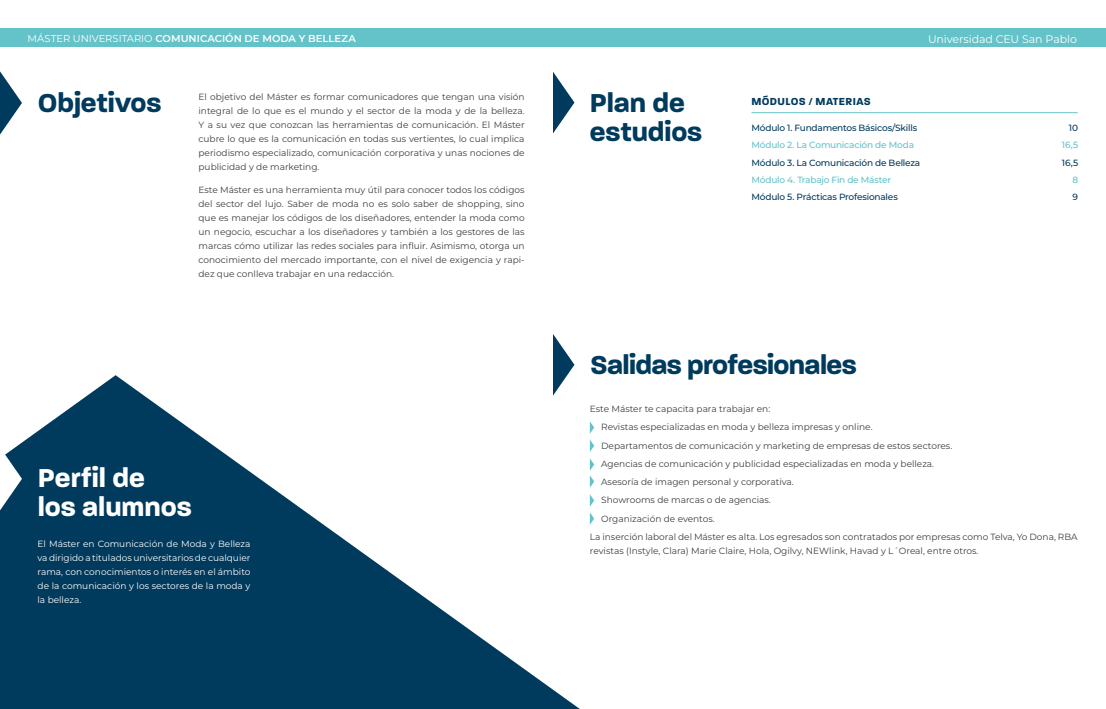
<style>
.page{position:relative;width:1106px;height:709px;background:#fff}
.page>*{position:absolute;margin:0;border:0;box-sizing:border-box;transform-origin:0 0}
.t1{font:700 28px/29px "Paralucent";letter-spacing:-.015em;color:#003a5d}
.t2{font:700 28px/29px "Paralucent";color:#fff}
.t3{font:11px "Montserrat";letter-spacing:-.01em;color:#fff}
.t4{font:700 11px "Paralucent";letter-spacing:.03em;color:#003a5d}
.t5{font:600 10px "Montserrat";letter-spacing:.005em;color:#fff}
.t6{font:9px/14px "Montserrat";color:#3c3c3b;text-align:justify}
.t7{font:9px/14px "Montserrat";color:#fff;text-align:justify}
.t8{font:500 9px "Montserrat";letter-spacing:-.02em;color:#003a5d}
.t9{font:500 9px "Montserrat";letter-spacing:-.02em;color:#64c2c9}
.s1{font-weight:400}
</style>
<div class="page">
<svg style="left:0;top:375px;width:580px;height:334px;fill:#003a5d"></svg>
<svg style="left:0;top:447px;width:22px;height:63px"></svg>
<svg style="left:0;top:71px;width:22px;height:63px"></svg>
<svg style="left:553px;top:72px;width:21px;height:61px"></svg>
<hr style="left:751px;top:112px;width:326px;height:1px;background:#64c2c9">
<div style="left:0;top:28px;width:1106px;height:19px;background:#64c2c9"></div>
<svg style="left:553px;top:334px;width:21px;height:61px"></svg>
<svg style="left:590px;top:421px;width:4px;height:31px"></svg>
<svg style="left:590px;top:459px;width:4px;height:28px"></svg>
<svg style="left:590px;top:494px;width:4px;height:12px"></svg>
<svg style="left:590px;top:513px;width:4px;height:12px"></svg>
<p class="t5" style="left:27px;top:31px;width:330px"><span class="s1">MÁSTER UNIVERSITARIO</span> COMUNICACIÓN DE MODA Y BELLEZA</p>
<p class="t3" style="left:928px;top:32px;width:150px">Universidad CEU San Pablo</p>
<h1 class="t1" style="left:38px;top:89px;width:125px">Objetivos</h1>
<h1 class="t1" style="left:590px;top:88px;width:114px">Plan de estudios</h1>
<p class="t6" style="left:198px;top:90px;width:328px">El objetivo del Máster es formar comunicadores que tengan una visión integral de lo que es el mundo y el sector de la moda y de la belleza.<br>Y a su vez que conozcan las herramientas de comunicación. El Máster cubre lo que es la comunicación en todas sus vertientes, lo cual implica periodismo especializado, comunicación corporativa y unas nociones de publicidad y de marketing.</p>
<p class="t6" style="left:198px;top:182px;width:328px">Este Máster es una herramienta muy útil para conocer todos los códigos del sector del lujo. Saber de moda no es solo saber de shopping, sino que es manejar los códigos de los diseñadores, entender la moda como un negocio, escuchar a los diseñadores y también a los gestores de las marcas cómo utilizar las redes sociales para influir. Asimismo, otorga un conocimiento del mercado importante, con el nivel de exigencia y rapi&shy;dez que conlleva trabajar en una redacción.</p>
<p class="t4" style="left:751px;top:94px;width:121px">MÓDULOS / MATERIAS</p>
<p class="t8" style="left:751px;top:122px;width:167px">Módulo 1. Fundamentos Básicos/Skills</p>
<p class="t8" style="left:1069px;top:122px;width:11px">10</p>
<p class="t9" style="left:751px;top:139px;width:164px">Módulo 2. La Comunicación de Moda</p>
<p class="t9" style="left:1061px;top:139px;width:18px">16,5</p>
<p class="t8" style="left:751px;top:156px;width:170px">Módulo 3. La Comunicación de Belleza</p>
<p class="t8" style="left:1061px;top:156px;width:18px">16,5</p>
<p class="t9" style="left:751px;top:173px;width:141px">Módulo 4. Trabajo Fin de Máster</p>
<p class="t9" style="left:1072px;top:173px;width:7px">8</p>
<p class="t8" style="left:751px;top:190px;width:148px">Módulo 5. Prácticas Profesionales</p>
<p class="t8" style="left:1072px;top:190px;width:7px">9</p>
<h1 class="t2" style="left:38px;top:464px;width:155px">Perfil de<br>los alumnos</h1>
<p class="t7" style="left:38px;top:537px;width:214px">El Máster en Comunicación de Moda y Belleza va dirigido a titulados universitarios de cualquier rama, con conocimientos o interés en el ámbito de la comunicación y los sectores de la moda y la belleza.</p>
<h1 class="t1" style="left:590px;top:350px;width:268px">Salidas profesionales</h1>
<p class="t6" style="left:590px;top:401px;width:182px">Este Máster te capacita para trabajar en:</p>
<p class="t6" style="left:601px;top:420px;width:273px">Revistas especializadas en moda y belleza impresas y online.</p>
<p class="t6" style="left:601px;top:438px;width:352px">Departamentos de comunicación y marketing de empresas de estos sectores.</p>
<p class="t6" style="left:601px;top:456px;width:334px">Agencias de comunicación y publicidad especializadas en moda y belleza.</p>
<p class="t6" style="left:601px;top:474px;width:194px">Asesoría de imagen personal y corporativa.</p>
<p class="t6" style="left:601px;top:493px;width:171px">Showrooms de marcas o de agencias.</p>
<p class="t6" style="left:601px;top:511px;width:115px">Organización de eventos.</p>
<p class="t6" style="left:590px;top:529px;width:489px">La inserción laboral del Máster es alta. Los egresados son contratados por empresas como Telva, Yo Dona, RBA</p>
<p class="t6" style="left:590px;top:543px;width:390px">revistas (Instyle, Clara) Marie Claire, Hola, Ogilvy, NEWlink, Havad y L´Oreal, entre otros.</p>
</div>
